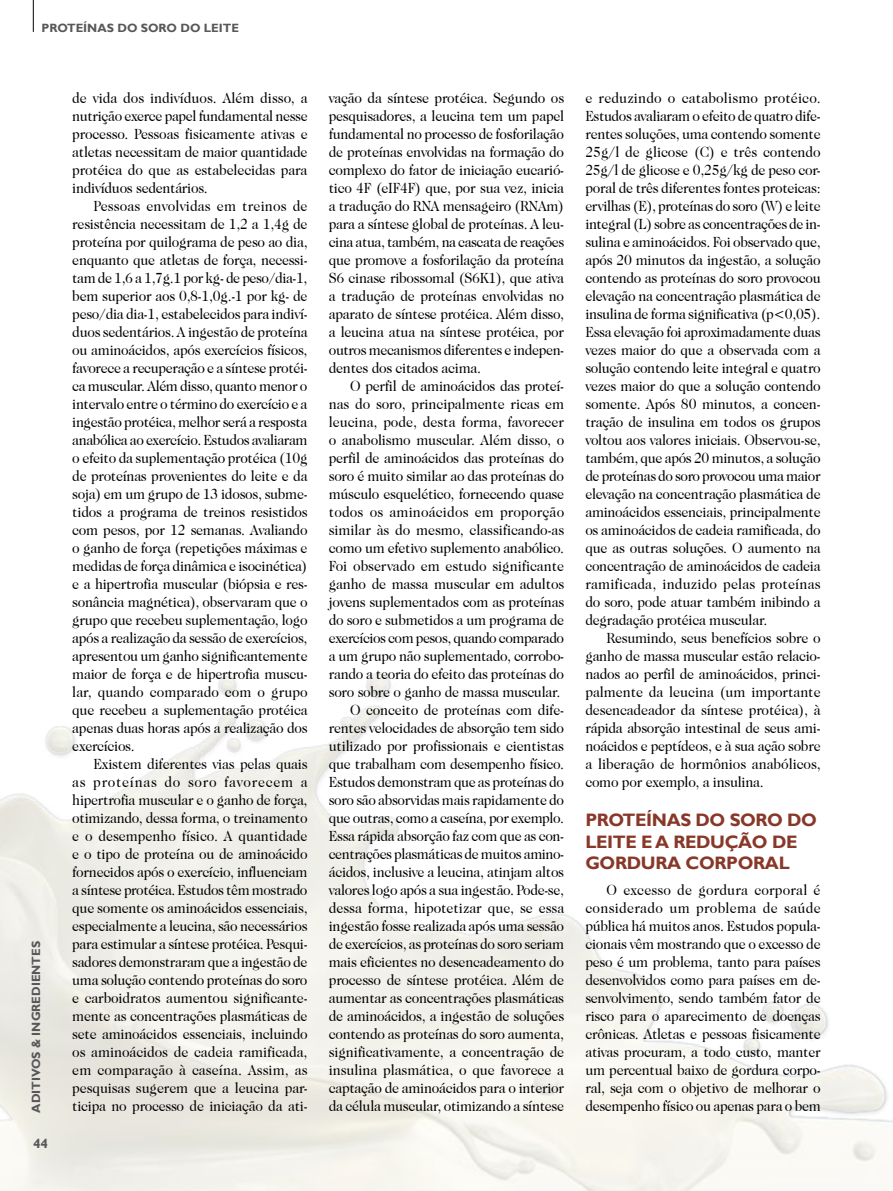
<style>
.page{position:relative;width:893px;height:1191px;background:#fff}
.page>*{position:absolute;margin:0;border:0;box-sizing:border-box;transform-origin:0 0}
.capitulos{font:700 18px/21.6px "Gill Sans";letter-spacing:-.02em;color:#883829}
.texto{font:15px/18px "Caslon 224 IT Cby BT";letter-spacing:-.02em;color:#000;text-align:justify;scale:.93 1}
.t1{font:700 13.5px "Gill Sans";color:#58585a}
.t2{font:700 12px "Gill Sans";color:#58585a}
</style>
<div class="page">
<hr style="left:33px;top:0;width:1px;height:32px;background:#000">
<p class="t2" style="left:42px;top:21px;width:199px">PROTEÍNAS DO SORO DO LEITE</p>
<p class="t2" style="left:29px;top:1112px;width:173px;rotate:-90deg">ADITIVOS &amp; INGREDIENTES</p>
<p class="t1" style="left:33px;top:1135px;width:16px">44</p>
<p class="texto" style="left:72px;top:89px;width:255px">de vida dos indivíduos. Além disso, a nutrição exerce papel fundamental nesse processo. Pessoas fisicamente ativas e atletas necessitam de maior quantidade protéica do que as estabelecidas para indivíduos sedentários.</p>
<p class="texto" style="left:72px;top:197px;width:255px;text-indent:21px">Pessoas envolvidas em treinos de resistência necessitam de 1,2 a 1,4g de proteína por quilograma de peso ao dia, enquanto que atletas de força, necessi&shy;tam de 1,6 a 1,7g.1 por kg- de peso/dia-1, bem superior aos 0,8-1,0g.-1 por kg- de peso/dia dia-1, estabelecidos para indiví&shy;duos sedentários. A ingestão de proteína ou aminoácidos, após exercícios físicos, favorece a recuperação e a síntese protéi&shy;ca muscular. Além disso, quanto menor o intervalo entre o término do exercício e a ingestão protéica, melhor será a resposta anabólica ao exercício. Estudos avaliaram o efeito da suplementação protéica (10g de proteínas provenientes do leite e da soja) em um grupo de 13 idosos, subme&shy;tidos a programa de treinos resistidos com pesos, por 12 semanas. Avaliando o ganho de força (repetições máximas e medidas de força dinâmica e isocinética) e a hipertrofia muscular (biópsia e res&shy;sonância magnética), observaram que o grupo que recebeu suplementação, logo após a realização da sessão de exercícios, apresentou um ganho significantemente maior de força e de hipertrofia muscu&shy;lar, quando comparado com o grupo que recebeu a suplementação protéica apenas duas horas após a realização dos exercícios.</p>
<p class="texto" style="left:72px;top:755px;width:255px;text-indent:21px">Existem diferentes vias pelas quais as proteínas do soro favorecem a hipertrofia muscular e o ganho de força, otimizando, dessa forma, o treinamento e o desempenho físico. A quantidade e o tipo de proteína ou de aminoácido fornecidos após o exercício, influenciam a síntese protéica. Estudos têm mostrado que somente os aminoácidos essenciais, especialmente a leucina, são necessários para estimular a síntese protéica. Pesqui&shy;sadores demonstraram que a ingestão de uma solução contendo proteínas do soro e carboidratos aumentou significante&shy;mente as concentrações plasmáticas de sete aminoácidos essenciais, incluindo os aminoácidos de cadeia ramificada, em comparação à caseína. Assim, as pesquisas sugerem que a leucina par&shy;ticipa no processo de iniciação da ati-</p>
<p class="texto" style="left:329px;top:89px;width:255px">vação da síntese protéica. Segundo os pesquisadores, a leucina tem um papel fundamental no processo de fosforilação de proteínas envolvidas na formação do complexo do fator de iniciação eucarió&shy;tico 4F (eIF4F) que, por sua vez, inicia a tradução do RNA mensageiro (RNAm) para a síntese global de proteínas. A leu&shy;cina atua, também, na cascata de reações que promove a fosforilação da proteína S6 cinase ribossomal (S6K1), que ativa a tradução de proteínas envolvidas no aparato de síntese protéica. Além disso, a leucina atua na síntese protéica, por outros mecanismos diferentes e indepen&shy;dentes dos citados acima.</p>
<p class="texto" style="left:329px;top:377px;width:255px;text-indent:21px">O perfil de aminoácidos das proteí&shy;nas do soro, principalmente ricas em leucina, pode, desta forma, favorecer o anabolismo muscular. Além disso, o perfil de aminoácidos das proteínas do soro é muito similar ao das proteínas do músculo esquelético, fornecendo quase todos os aminoácidos em proporção similar às do mesmo, classificando-as como um efetivo suplemento anabólico.<br>Foi observado em estudo significante ganho de massa muscular em adultos jovens suplementados com as proteínas do soro e submetidos a um programa de exercícios com pesos, quando comparado a um grupo não suplementado, corrobo&shy;rando a teoria do efeito das proteínas do soro sobre o ganho de massa muscular.</p>
<p class="texto" style="left:329px;top:701px;width:255px;text-indent:21px">O conceito de proteínas com dife&shy;rentes velocidades de absorção tem sido utilizado por profissionais e cientistas que trabalham com desempenho físico.<br>Estudos demonstram que as proteínas do soro são absorvidas mais rapidamente do que outras, como a caseína, por exemplo.<br>Essa rápida absorção faz com que as con&shy;centrações plasmáticas de muitos amino&shy;ácidos, inclusive a leucina, atinjam altos valores logo após a sua ingestão. Pode-se, dessa forma, hipotetizar que, se essa ingestão fosse realizada após uma sessão de exercícios, as proteínas do soro seriam mais eficientes no desencadeamento do processo de síntese protéica. Além de aumentar as concentrações plasmáticas de aminoácidos, a ingestão de soluções contendo as proteínas do soro aumenta, significativamente, a concentração de insulina plasmática, o que favorece a captação de aminoácidos para o interior da célula muscular, otimizando a síntese</p>
<p class="texto" style="left:585px;top:89px;width:255px">e reduzindo o catabolismo protéico.<br>Estudos avaliaram o efeito de quatro dife&shy;rentes soluções, uma contendo somente 25g/l de glicose (C) e três contendo 25g/l de glicose e 0,25g/kg de peso cor&shy;poral de três diferentes fontes proteicas: ervilhas (E), proteínas do soro (W) e leite integral (L) sobre as concentrações de in&shy;sulina e aminoácidos. Foi observado que, após 20 minutos da ingestão, a solução contendo as proteínas do soro provocou elevação na concentração plasmática de insulina de forma significativa (p&lt;0,05).<br>Essa elevação foi aproximadamente duas vezes maior do que a observada com a solução contendo leite integral e quatro vezes maior do que a solução contendo somente. Após 80 minutos, a concen&shy;tração de insulina em todos os grupos voltou aos valores iniciais. Observou-se, também, que após 20 minutos, a solução de proteínas do soro provocou uma maior elevação na concentração plasmática de aminoácidos essenciais, principalmente os aminoácidos de cadeia ramificada, do que as outras soluções. O aumento na concentração de aminoácidos de cadeia ramificada, induzido pelas proteínas do soro, pode atuar também inibindo a degradação protéica muscular.</p>
<p class="texto" style="left:585px;top:629px;width:255px;text-indent:21px">Resumindo, seus benefícios sobre o ganho de massa muscular estão relacio&shy;nados ao perfil de aminoácidos, princi&shy;palmente da leucina (um importante desencadeador da síntese protéica), à rápida absorção intestinal de seus ami&shy;noácidos e peptídeos, e à sua ação sobre a liberação de hormônios anabólicos, como por exemplo, a insulina.</p>
<p class="capitulos" style="left:585px;top:809px;width:233px">PROTEÍNAS DO SORO DO<br>LEITE E A REDUÇÃO DE<br>GORDURA CORPORAL</p>
<p class="texto" style="left:585px;top:881px;width:255px;text-indent:21px">O excesso de gordura corporal é considerado um problema de saúde pública há muitos anos. Estudos popula&shy;cionais vêm mostrando que o excesso de peso é um problema, tanto para países desenvolvidos como para países em de&shy;senvolvimento, sendo também fator de risco para o aparecimento de doenças crônicas. Atletas e pessoas fisicamente ativas procuram, a todo custo, manter um percentual baixo de gordura corpo&shy;ral, seja com o objetivo de melhorar o desempenho físico ou apenas para o bem</p>
</div>
